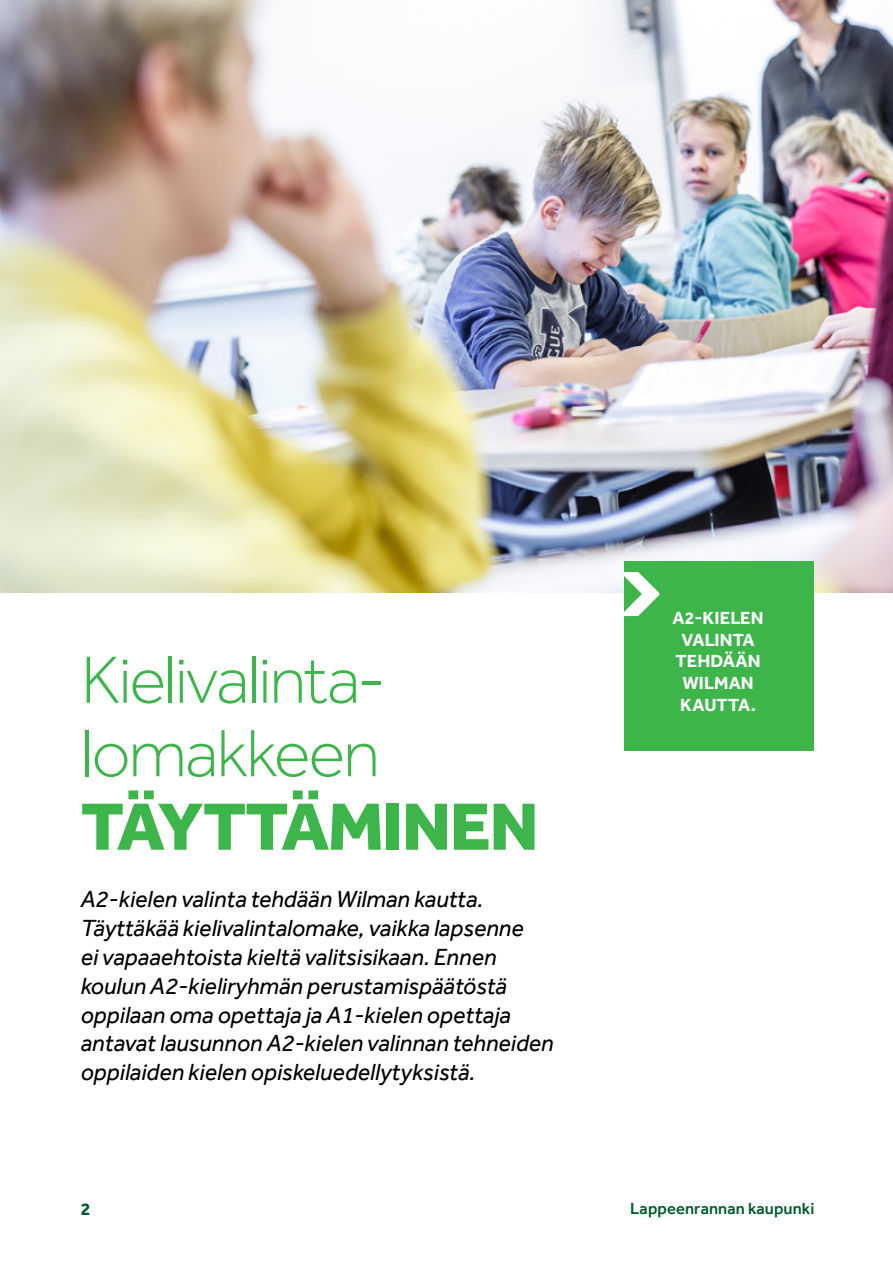
<style>
.page{position:relative;width:893px;height:1263px;background:#fff}
.page>*{position:absolute;margin:0;border:0;box-sizing:border-box;transform-origin:0 0}
.t1{font:300 69px/73.5px "Effra";letter-spacing:-.03em;color:#3db54b}
.t2{font:800 69px "Effra";letter-spacing:-.02em;color:#3db54b}
.t3{font:italic 24px/28.8px "Effra";color:#000}
.t4{font:700 18px/21.6px "Effra";letter-spacing:.005em;color:#fff;text-align:center}
.t5{font:700 18px "Effra";color:#005a2c}
.t6{font:500 16.5px "Effra";letter-spacing:.005em;color:#005a2c}
</style>
<div class="page">
<img style="left:0;top:0;width:893px;height:592px">
<div style="left:624px;top:561px;width:189px;height:189px;background:#3db54b"></div>
<svg style="left:622px;top:572px;width:38px;height:44px"></svg>
<h1 class="t1" style="left:81px;top:642px;width:308px">Kielivalinta&shy;lomakkeen</h1>
<h1 class="t2" style="left:81px;top:785px;width:459px">TÄYTTÄMINEN</h1>
<p class="t3" style="left:81px;top:885px;width:474px">A2-kielen valinta tehdään Wilman kautta.<br>Täyttäkää kielivalintalomake, vaikka lapsenne<br>ei vapaaehtoista kieltä valitsisikaan. Ennen koulun A2-kieliryhmän perustamispäätöstä oppilaan oma opettaja ja A1-kielen opettaja antavat lausunnon A2-kielen valinnan tehneiden oppilaiden kielen opiskeluedellytyksistä.</p>
<p class="t4" style="left:672px;top:607px;width:93px">A2-KIELEN<br>VALINTA<br>TEHDÄÄN<br>WILMAN<br>KAUTTA.</p>
<p class="t5" style="left:81px;top:1199px;width:11px">2</p>
<p class="t6" style="left:630px;top:1199px;width:186px">Lappeenrannan kaupunki</p>
</div>
